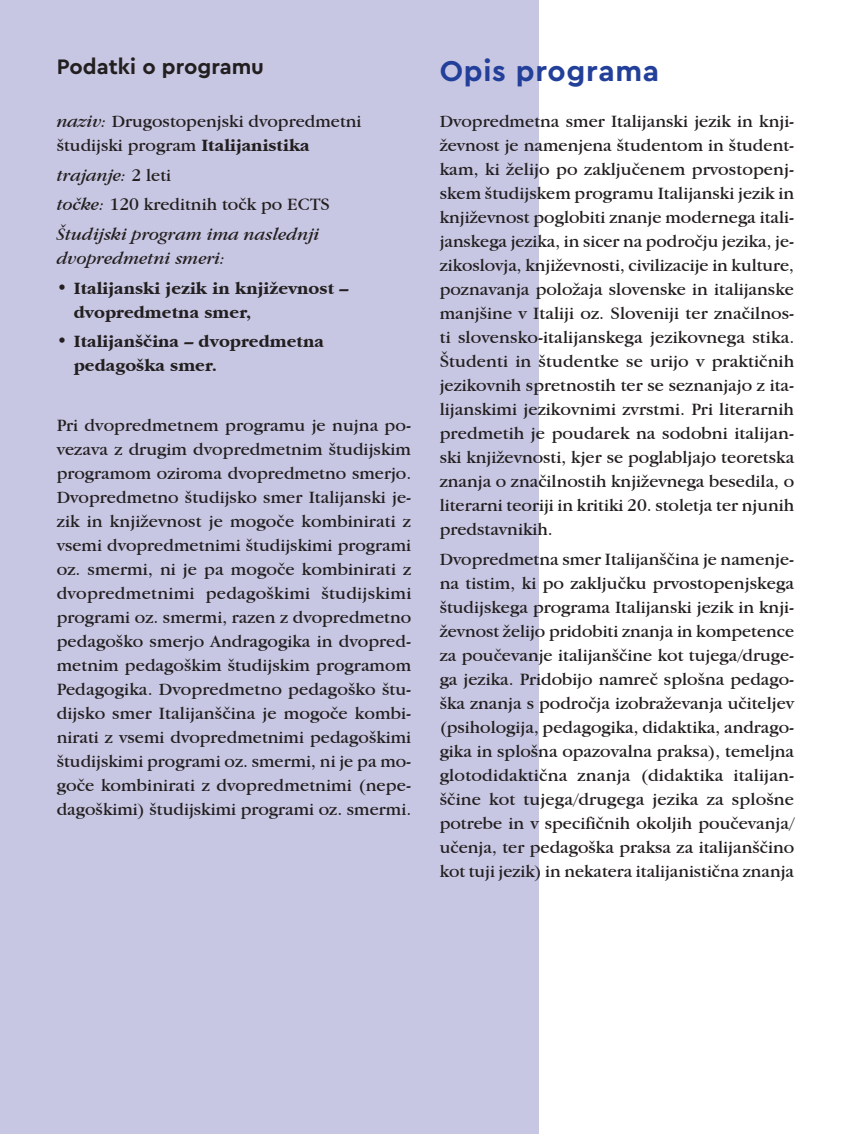
<style>
.page{position:relative;width:851px;height:1134px;background:#fff}
.page>*{position:absolute;margin:0;border:0;box-sizing:border-box;transform-origin:0 0}
.podnaslov{font:700 30px "Cera Pro";letter-spacing:.025em;color:#223f99}
.mednaslov{font:700 22px "Cera Pro";color:#231f20}
.tekst{font:18px/24px "Garamond IT Cby BT";color:#231f20;text-align:justify}
.tekst_leva{font:18px/24px "Garamond IT Cby BT";color:#231f20}
.t1{font:700 18px/24px "Garamond IT Cby BT";color:#231f20}
.tekst_leva-2{font:italic 18px/24px "Garamond IT Cby BT";color:#231f20}
.s1{font-style:italic}
.s2{font-weight:700}
.s3{font-style:normal}
.s4{font-weight:400}
</style>
<div class="page">
<div style="left:0;top:0;width:539px;height:1134px;background:#c7c7e3"></div>
<p class="mednaslov" style="left:57px;top:52px;width:209px">Podatki o programu</p>
<p class="podnaslov" style="left:439px;top:51px;width:221px">Opis programa</p>
<p class="tekst" style="left:439px;top:109px;width:356px">Dvopredmetna smer Italijanski jezik in knji&shy;ževnost je namenjena študentom in študent&shy;kam, ki želijo po zaključenem prvostopenj&shy;skem študijskem programu Italijanski jezik in književnost poglobiti znanje modernega itali&shy;janskega jezika, in sicer na področju jezika, je&shy;zikoslovja, književnosti, civilizacije in kulture, poznavanja položaja slovenske in italijanske manjšine v Italiji oz. Sloveniji ter značilnos&shy;ti slovensko-italijanskega jezikovnega stika.<br>Študenti in študentke se urijo v praktičnih jezikovnih spretnostih ter se seznanjajo z ita&shy;lijanskimi jezikovnimi zvrstmi. Pri literarnih predmetih je poudarek na sodobni italijan&shy;ski književnosti, kjer se poglabljajo teoretska znanja o značilnostih književnega besedila, o literarni teoriji in kritiki 20. stoletja ter njunih predstavnikih.</p>
<p class="tekst" style="left:439px;top:547px;width:356px">Dvopredmetna smer Italijanščina je namenje&shy;na tistim, ki po zaključku prvostopenjskega študijskega programa Italijanski jezik in knji&shy;ževnost želijo pridobiti znanja in kompetence za poučevanje italijanščine kot tujega/druge&shy;ga jezika. Pridobijo namreč splošna pedago&shy;ška znanja s področja izobraževanja učiteljev (psihologija, pedagogika, didaktika, andrago&shy;gika in splošna opazovalna praksa), temeljna glotodidaktična znanja (didaktika italijan&shy;ščine kot tujega/drugega jezika za splošne potrebe in v specifičnih okoljih poučevanja/ učenja, ter pedagoška praksa za italijanščino kot tuji jezik) in nekatera italijanistična znanja</p>
<p class="tekst_leva" style="left:57px;top:109px;width:306px"><span class="s1">naziv:</span> Drugostopenjski dvopredmetni študijski program <span class="s2">Italijanistika</span></p>
<p class="tekst_leva-2" style="left:57px;top:163px;width:116px">trajanje: <span class="s3">2 leti</span></p>
<p class="tekst_leva" style="left:57px;top:192px;width:275px"><span class="s1">točke:</span> 120 kreditnih točk po ECTS</p>
<p class="tekst_leva-2" style="left:57px;top:222px;width:264px">Študijski program ima naslednji dvopredmetni smeri:</p>
<p class="t1" style="left:74px;top:276px;width:276px;text-indent:-17px"><span class="s4">•</span> Italijanski jezik in književnost – dvopredmetna smer,</p>
<p class="t1" style="left:74px;top:330px;width:252px;text-indent:-17px"><span class="s4">•</span> Italijanščina – dvopredmetna pedagoška smer.</p>
<p class="tekst" style="left:57px;top:413px;width:356px">Pri dvopredmetnem programu je nujna po&shy;vezava z drugim dvopredmetnim študijskim programom oziroma dvopredmetno smerjo.<br>Dvopredmetno študijsko smer Italijanski je&shy;zik in književnost je mogoče kombinirati z vsemi dvopredmetnimi študijskimi programi oz. smermi, ni je pa mogoče kombinirati z dvopredmetnimi pedagoškimi študijskimi programi oz. smermi, razen z dvopredmetno pedagoško smerjo Andragogika in dvopred&shy;metnim pedagoškim študijskim programom Pedagogika. Dvopredmetno pedagoško štu&shy;dijsko smer Italijanščina je mogoče kombi&shy;nirati z vsemi dvopredmetnimi pedagoškimi študijskimi programi oz. smermi, ni je pa mo&shy;goče kombinirati z dvopredmetnimi (nepe&shy;dagoškimi) študijskimi programi oz. smermi.</p>
</div>
